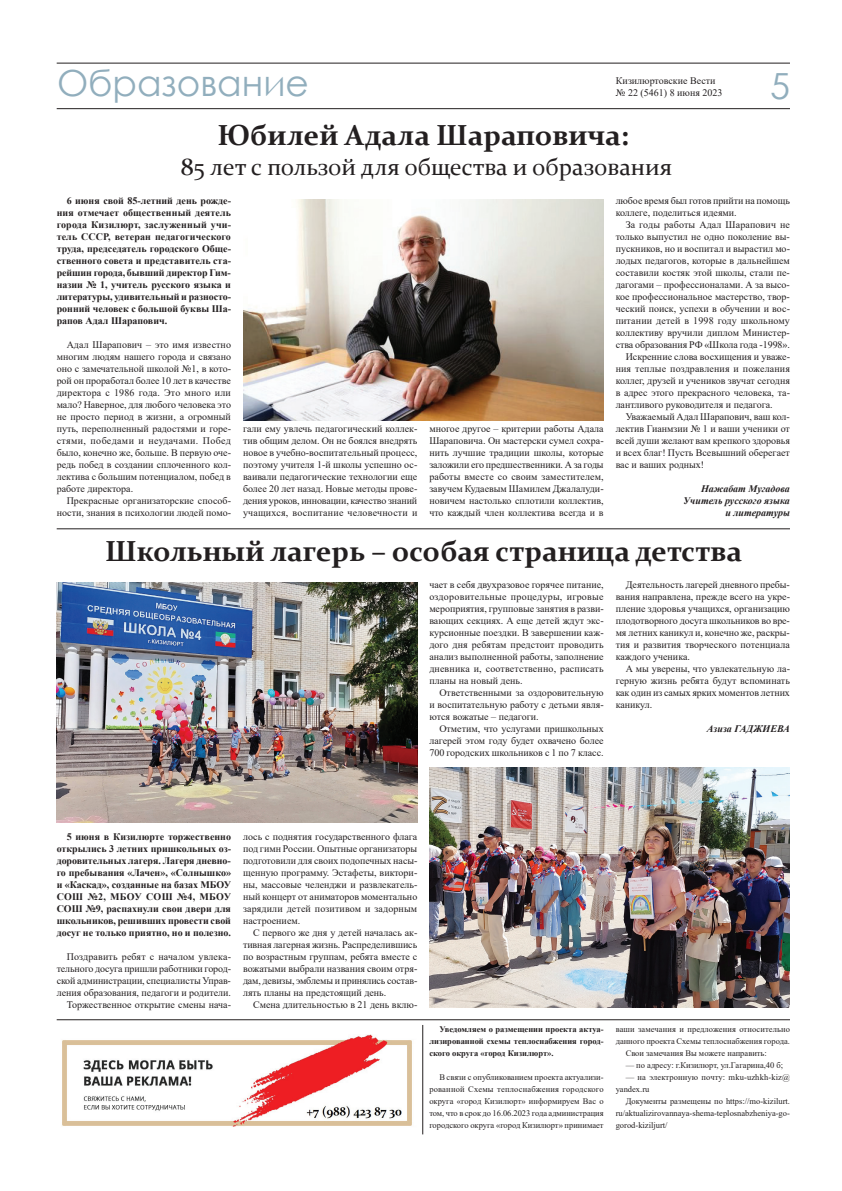
<style>
.page{position:relative;width:842px;height:1191px;background:#fff}
.page>*{position:absolute;margin:0;border:0;box-sizing:border-box;transform-origin:0 0}
.t1{font:36px "Century Gothic";color:#91aebd}
.t2{font:700 29px "Constantia";color:#231f20}
.t3{font:24px "Constantia";color:#231f20}
.t4{font:10px/12px "Times New Roman";color:#231f20;text-align:justify}
.t5{font:700 10px/12px "Times New Roman";color:#231f20;text-align:justify}
.t6{font:italic 700 10px/12px "Times New Roman";color:#231f20;text-align:right}
.t7{font:8.5px/12px "Times New Roman";color:#231f20;text-align:justify}
.t8{font:700 8.5px/12px "Times New Roman";color:#231f20;text-align:justify}
</style>
<div class="page">
<hr style="left:57px;top:63px;width:733px;height:1px;background:#231f20">
<hr style="left:57px;top:108px;width:733px;height:1px;background:#231f20">
<hr style="left:57px;top:528px;width:733px;height:1px;background:#231f20">
<img style="left:57px;top:582px;width:360px;height:240px">
<img style="left:429px;top:767px;width:361px;height:240px">
<img style="left:243px;top:199px;width:361px;height:221px">
<hr style="left:57px;top:1019px;width:733px;height:1px;background:#231f20">
<img style="left:62px;top:1035px;width:350px;height:92px">
<hr style="left:422px;top:1025px;width:1px;height:109px;background:#231f20">
<h1 class="t1" style="left:57px;top:58px;width:253px">Образование</h1>
<p class="t4" style="left:616px;top:74px;width:108px">Кизилюртовские Вести № 22 (5461) 8 июня 2023</p>
<h1 class="t1" style="left:770px;top:61px;width:21px">5</h1>
<h2 class="t2" style="left:218px;top:115px;width:413px">Юбилей Адала Шараповича:</h2>
<h3 class="t3" style="left:181px;top:150px;width:493px">85 лет с пользой для общества и образования</h3>
<p class="t5" style="left:57px;top:194px;width:176px;text-indent:10px">6 июня свой 85-летний день рожде&shy;ния отмечает общественный деятель города Кизилюрт, заслуженный учи&shy;тель СССР, ветеран педагогического труда, председатель городского Обще&shy;ственного совета и представитель ста&shy;рейшин города, бывший директор Гим&shy;назии № 1, учитель русского языка и литературы, удивительный и разносто&shy;ронний человек с большой буквы Ша&shy;рапов Адал Шарапович.</p>
<p class="t4" style="left:57px;top:338px;width:176px;text-indent:10px">Адал Шарапович – это имя известно многим людям нашего города и связано оно с замечательной школой №1, в кото&shy;рой он проработал более 10 лет в качестве директора с 1986 года. Это много или мало? Наверное, для любого человека это не просто период в жизни, а огромный путь, переполненный радостями и горе&shy;стями, победами и неудачами. Побед было, конечно же, больше. В первую оче&shy;редь побед в создании сплоченного кол&shy;лектива с большим потенциалом, побед в работе директора.</p>
<p class="t4" style="left:57px;top:494px;width:176px;text-align:right">Прекрасные организаторские способ&shy;ности, знания в психологии людей помо-</p>
<p class="t4" style="left:243px;top:422px;width:176px">гали ему увлечь педагогический коллек&shy;тив общим делом. Он не боялся внедрять новое в учебно-воспитательный процесс, поэтому учителя 1-й школы успешно ос&shy;ваивали педагогические технологии еще более 20 лет назад. Новые методы прове&shy;дения уроков, инновации, качество знаний учащихся, воспитание человечности и</p>
<p class="t4" style="left:429px;top:422px;width:176px">многое другое – критерии работы Адала Шараповича. Он мастерски сумел сохра&shy;нить лучшие традиции школы, которые заложили его предшественники. А за годы работы вместе со своим заместителем, завучем Кудаевым Шамилем Джалалуди&shy;новичем настолько сплотили коллектив, что каждый член коллектива всегда и в</p>
<p class="t4" style="left:616px;top:194px;width:176px">любое время был готов прийти на помощь коллеге, поделиться идеями.</p>
<p class="t4" style="left:626px;top:218px;width:166px">За годы работы Адал Шарапович не</p>
<p class="t4" style="left:616px;top:230px;width:176px">только выпустил не одно поколение вы-</p>
<p class="t4" style="left:616px;top:242px;width:176px">пускников, но и воспитал и вырастил мо-</p>
<p class="t4" style="left:616px;top:254px;width:176px">лодых педагогов, которые в дальнейшем</p>
<p class="t4" style="left:616px;top:266px;width:176px">составили костяк этой школы, стали пе-</p>
<p class="t4" style="left:616px;top:278px;width:176px">дагогами – профессионалами. А за высо-</p>
<p class="t4" style="left:616px;top:290px;width:176px">кое профессиональное мастерство, твор-</p>
<p class="t4" style="left:616px;top:302px;width:176px">ческий поиск, успехи в обучении и вос-</p>
<p class="t4" style="left:616px;top:314px;width:176px">питании детей в 1998 году школьному</p>
<p class="t4" style="left:616px;top:326px;width:176px">коллективу вручили диплом Министер-</p>
<p class="t4" style="left:616px;top:338px;width:176px">ства образования РФ «Школа года -1998».</p>
<p class="t4" style="left:626px;top:350px;width:166px">Искренние слова восхищения и уваже-</p>
<p class="t4" style="left:616px;top:362px;width:176px">ния теплые поздравления и пожелания</p>
<p class="t4" style="left:616px;top:374px;width:176px">коллег, друзей и учеников звучат сегодня</p>
<p class="t4" style="left:616px;top:386px;width:176px">в адрес этого прекрасного человека, та-</p>
<p class="t4" style="left:616px;top:398px;width:159px">лантливого руководителя и педагога.</p>
<p class="t4" style="left:626px;top:410px;width:166px">Уважаемый Адал Шарапович, ваш кол-</p>
<p class="t4" style="left:616px;top:422px;width:176px">лектив Гианмзии № 1 и ваши ученики от</p>
<p class="t4" style="left:616px;top:434px;width:176px">всей души желают вам крепкого здоровья</p>
<p class="t4" style="left:616px;top:446px;width:176px">и всех благ! Пусть Всевышний оберегает</p>
<p class="t4" style="left:616px;top:458px;width:90px">вас и ваших родных!</p>
<p class="t6" style="left:683px;top:482px;width:108px">Нажабат Мугадова<br>Учитель русского языка и литературы</p>
<h2 class="t2" style="left:105px;top:531px;width:638px">Школьный лагерь – особая страница детства</h2>
<p class="t4" style="left:429px;top:578px;width:176px">чает в себя двухразовое горячее питание, оздоровительные процедуры, игровые мероприятия, групповые занятия в разви&shy;вающих секциях. А еще детей ждут экс&shy;курсионные поездки. В завершении каж&shy;дого дня ребятам предстоит проводить анализ выполненной работы, заполнение дневника и, соответственно, расписать планы на новый день.</p>
<p class="t4" style="left:429px;top:686px;width:176px;text-indent:10px">Ответственными за оздоровительную и воспитательную работу с детьми явля&shy;ются вожатые – педагоги.</p>
<p class="t4" style="left:429px;top:722px;width:176px;text-indent:10px">Отметим, что услугами пришкольных лагерей этом году будет охвачено более 700 городских школьников с 1 по 7 класс.</p>
<p class="t4" style="left:616px;top:578px;width:176px;text-indent:10px">Деятельность лагерей дневного пребы&shy;вания направлена, прежде всего на укре&shy;пление здоровья учащихся, организацию плодотворного досуга школьников во вре&shy;мя летних каникул и, конечно же, раскры&shy;тия и развития творческого потенциала каждого ученика.</p>
<p class="t4" style="left:616px;top:662px;width:176px;text-indent:10px">А мы уверены, что увлекательную ла&shy;герную жизнь ребята будут вспоминать как один из самых ярких моментов летних каникул.</p>
<p class="t6" style="left:707px;top:722px;width:85px">Азиза ГАДЖИЕВА</p>
<p class="t5" style="left:57px;top:830px;width:176px;text-indent:10px">5 июня в Кизилюрте торжественно открылись 3 летних пришкольных оз&shy;доровительных лагеря. Лагеря дневно&shy;го пребывания «Лачен», «Солнышко» и «Каскад», созданные на базах МБОУ СОШ №2, МБОУ СОШ №4, МБОУ СОШ №9, распахнули свои двери для школьников, решивших провести свой досуг не только приятно, но и полезно.</p>
<p class="t4" style="left:57px;top:950px;width:176px;text-align:right">Поздравить ребят с началом увлека&shy;тельного досуга пришли работники город&shy;ской администрации, специалисты Управ&shy;ления образования, педагоги и родители.<br>Торжественное открытие смены нача-</p>
<p class="t4" style="left:243px;top:830px;width:176px">лось с поднятия государственного флага под гимн России. Опытные организаторы подготовили для своих подопечных насы&shy;щенную программу. Эстафеты, виктори&shy;ны, массовые челенджи и развлекатель&shy;ный концерт от аниматоров моментально зарядили детей позитивом и задорным настроением.</p>
<p class="t4" style="left:243px;top:926px;width:176px;text-indent:10px">С первого же дня у детей началась ак&shy;тивная лагерная жизнь. Распределившись по возрастным группам, ребята вместе с вожатыми выбрали названия своим отря&shy;дам, девизы, эмблемы и принялись состав&shy;лять планы на предстоящий день.</p>
<p class="t4" style="left:253px;top:998px;width:166px">Смена длительностью в 21 день вклю-</p>
<p class="t8" style="left:429px;top:1023px;width:176px;text-indent:10px">Уведомляем о размещении проекта актуа&shy;лизированной схемы теплоснабжения город&shy;ского округа «город Кизилюрт».</p>
<p class="t7" style="left:429px;top:1071px;width:176px;text-indent:10px">В связи с опубликованием проекта актуализи&shy;рованной Схемы теплоснабжения городского округа «город Кизилюрт» информируем Вас о том, что в срок до 16.06.2023 года администрация городского округа «город Кизилюрт» принимает</p>
<p class="t7" style="left:616px;top:1023px;width:176px">ваши замечания и предложения относительно</p>
<p class="t7" style="left:616px;top:1035px;width:176px">данного проекта Схемы теплоснабжения города.</p>
<p class="t7" style="left:626px;top:1047px;width:143px">Свои замечания Вы можете направить:</p>
<p class="t7" style="left:626px;top:1059px;width:159px">— по адресу: г.Кизилюрт, ул.Гагарина,40 б;</p>
<p class="t7" style="left:616px;top:1071px;width:176px;text-indent:10px">— на электронную почту: mku-uzhkh-kiz@ yandex.ru</p>
<p class="t7" style="left:616px;top:1095px;width:176px;text-indent:10px">Документы размещены по https://mo-kizilurt. ru/aktualizirovannaya-shema-teplosnabzheniya-go&shy;gorod-kiziljurt/</p>
</div>
